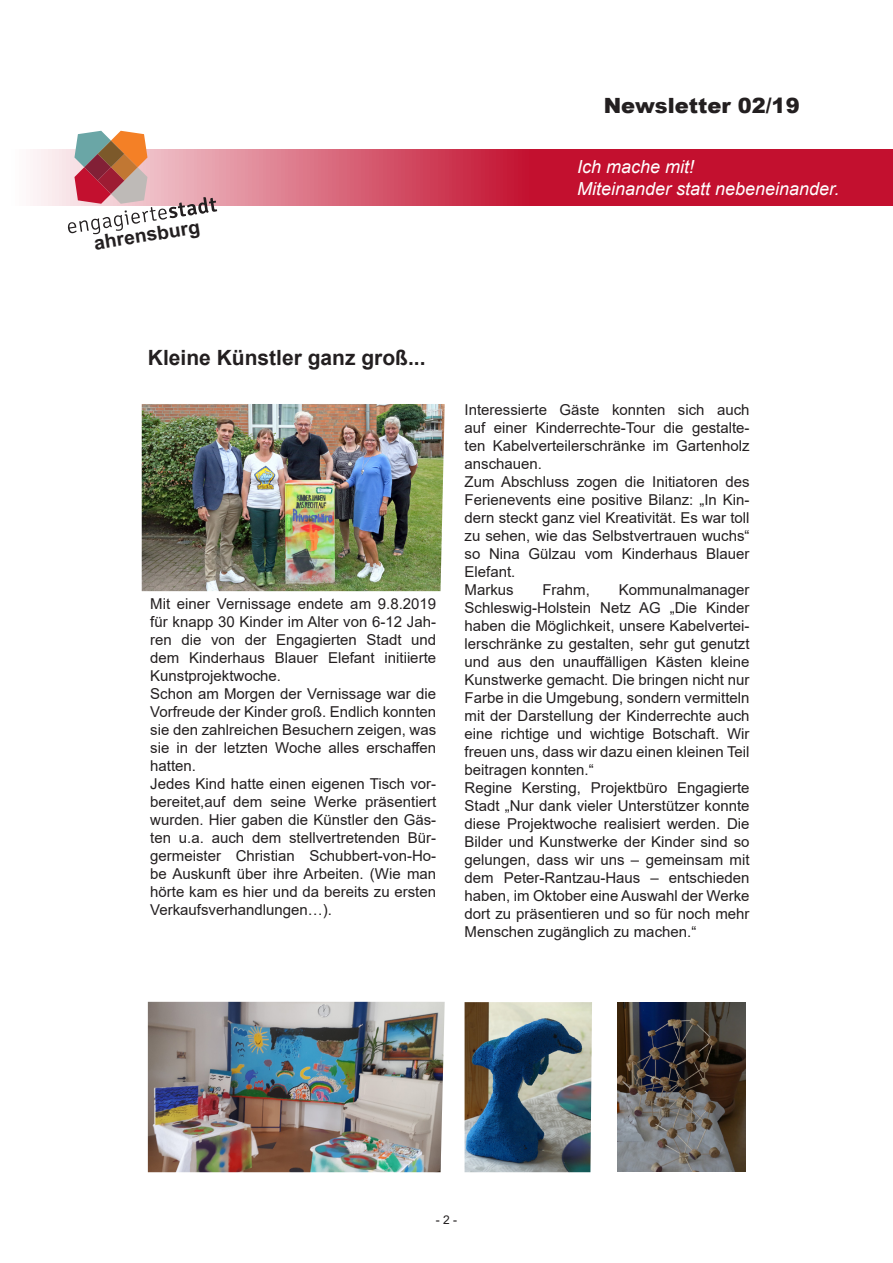
<style>
.page{position:relative;width:893px;height:1263px;background:#fff}
.page>*{position:absolute;margin:0;border:0;box-sizing:border-box;transform-origin:0 0}
.Head{font:700 21px "Arial";color:#231f20}
.Seitenzahl{font:900 21px "Arial";color:#231f20}
.t1{font:700 19.5px "Arial";color:#231f20}
.t2{font:italic 18px "Arial";color:#fff}
.Text_1_spaltig{font:15px/18px "Arial";color:#231f20;text-align:justify}
.t3{font:12px "Arial";color:#231f20}
</style>
<div class="page">
<svg style="left:33px;top:149px;width:860px;height:57px;background:#cd3a54"></svg>
<svg style="left:68px;top:131px;width:149px;height:103px"></svg>
<img style="left:142px;top:404px;width:303px;height:187px">
<img style="left:465px;top:1002px;width:127px;height:170px">
<img style="left:618px;top:1002px;width:127px;height:170px">
<img style="left:148px;top:1002px;width:297px;height:170px">
<p class="Seitenzahl" style="left:604px;top:90px;width:197px">Newsletter 02/19</p>
<p class="t1" style="left:92px;top:230px;width:108px;rotate:-9deg">ahrensburg</p>
<p class="t2" style="left:577px;top:155px;width:119px">Ich mache mit!</p>
<p class="t2" style="left:577px;top:177px;width:264px">Miteinander statt nebeneinander.</p>
<p class="Head" style="left:148px;top:343px;width:279px">Kleine Künstler ganz groß...</p>
<p class="Text_1_spaltig" style="left:150px;top:595px;width:287px">Mit einer Vernissage endete am 9.8.2019 für knapp 30 Kinder im Alter von 6-12 Jah&shy;ren die von der Engagierten Stadt und dem Kinderhaus Blauer Elefant initiierte Kunstprojektwoche.</p>
<p class="Text_1_spaltig" style="left:150px;top:685px;width:287px">Schon am Morgen der Vernissage war die Vorfreude der Kinder groß. Endlich konnten sie den zahlreichen Besuchern zeigen, was sie in der letzten Woche alles erschaffen hatten.</p>
<p class="Text_1_spaltig" style="left:150px;top:775px;width:287px">Jedes Kind hatte einen eigenen Tisch vor&shy;bereitet,auf dem seine Werke präsentiert wurden. Hier gaben die Künstler den Gäs&shy;ten u.a. auch dem stellvertretenden Bür&shy;germeister Christian Schubbert-von-Ho&shy;be Auskunft über ihre Arbeiten. (Wie man hörte kam es hier und da bereits zu ersten Verkaufsverhandlungen…).</p>
<p class="Text_1_spaltig" style="left:465px;top:400px;width:287px">Interessierte Gäste konnten sich auch auf einer Kinderrechte-Tour die gestalte&shy;ten Kabelverteilerschränke im Gartenholz anschauen.</p>
<p class="Text_1_spaltig" style="left:465px;top:472px;width:287px">Zum Abschluss zogen die Initiatoren des Ferienevents eine positive Bilanz: „In Kin&shy;dern steckt ganz viel Kreativität. Es war toll zu sehen, wie das Selbstvertrauen wuchs“ so Nina Gülzau vom Kinderhaus Blauer Elefant.</p>
<p class="Text_1_spaltig" style="left:465px;top:580px;width:51px">Markus</p>
<p class="Text_1_spaltig" style="left:542px;top:580px;width:49px">Frahm,</p>
<p class="Text_1_spaltig" style="left:465px;top:580px;width:287px;text-indent:154px">Kommunalmanager Schleswig-Holstein Netz AG „Die Kinder haben die Möglichkeit, unsere Kabelvertei&shy;lerschränke zu gestalten, sehr gut genutzt und aus den unauffälligen Kästen kleine Kunstwerke gemacht. Die bringen nicht nur Farbe in die Umgebung, sondern vermitteln mit der Darstellung der Kinderrechte auch eine richtige und wichtige Botschaft. Wir freuen uns, dass wir dazu einen kleinen Teil beitragen konnten.“</p>
<p class="Text_1_spaltig" style="left:465px;top:778px;width:287px">Regine Kersting, Projektbüro Engagierte Stadt „Nur dank vieler Unterstützer konnte diese Projektwoche realisiert werden. Die Bilder und Kunstwerke der Kinder sind so gelungen, dass wir uns – gemeinsam mit dem Peter-Rantzau-Haus – entschieden haben, im Oktober eine Auswahl der Werke dort zu präsentieren und so für noch mehr Menschen zugänglich zu machen.“</p>
<p class="t3" style="left:436px;top:1211px;width:23px">- 2 -</p>
</div>
